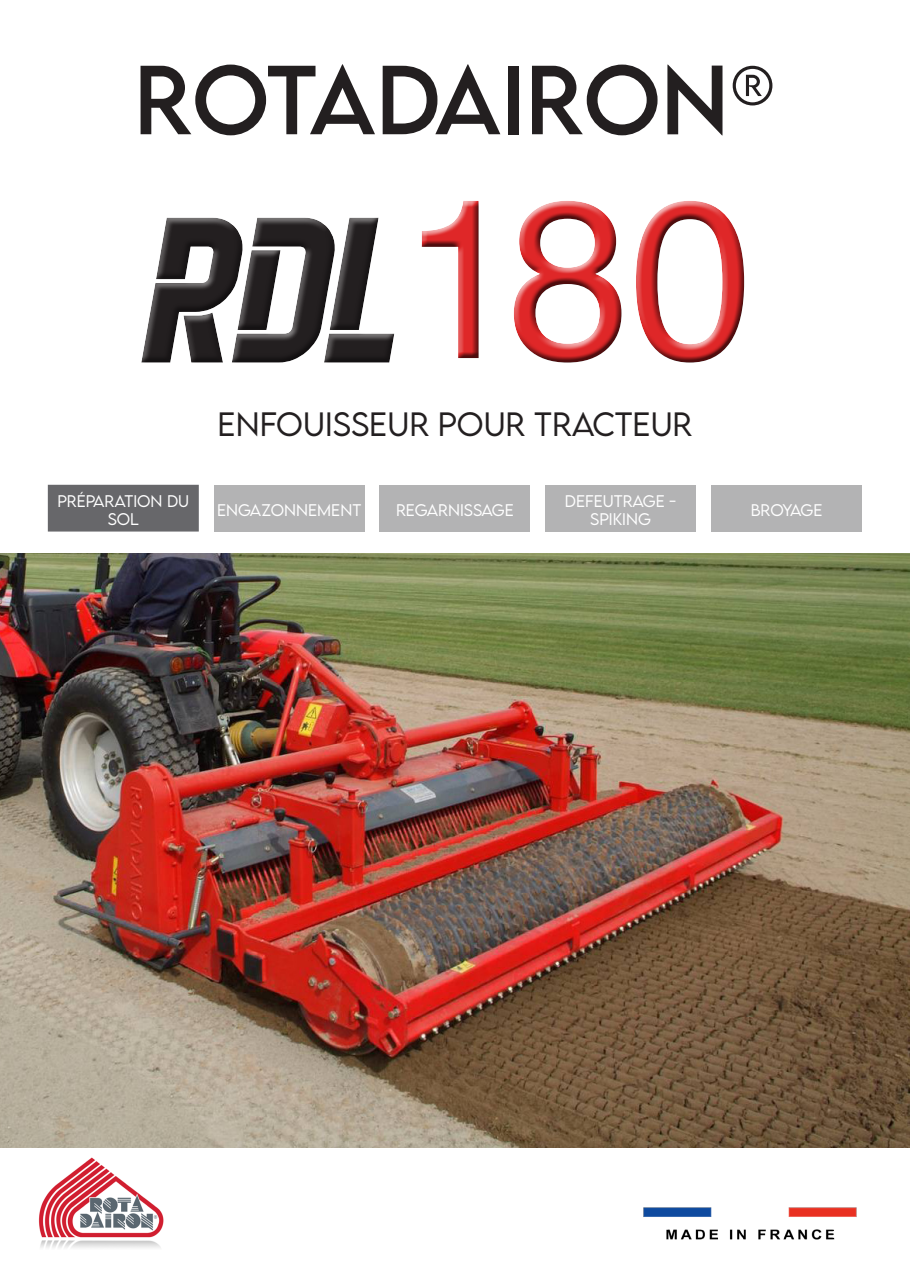
<style>
.page{position:relative;width:910px;height:1280px;background:#fff}
.page>*{position:absolute;margin:0;border:0;box-sizing:border-box;transform-origin:0 0}
.t1{font:225px "Swiss 721 BT";color:#df2728}
.t2{font:87px "LEMONMILK";color:#231f20}
.t3{font:300 30px "LEMONMILK";color:#231f20}
.t4{font:300 15px/18px "LEMONMILK";color:#fff;text-align:center}
.t5{font:300 15px "LEMONMILK";letter-spacing:-.035em;color:#fff}
</style>
<div class="page">
<img style="left:0;top:553px;width:910px;height:595px">
<div style="left:48px;top:485px;width:151px;height:46px;background:#67676a"></div>
<div style="left:214px;top:485px;width:151px;height:46px;background:#b3b3b4"></div>
<div style="left:379px;top:485px;width:151px;height:46px;background:#b3b3b4"></div>
<div style="left:545px;top:485px;width:151px;height:46px;background:#b3b3b4"></div>
<div style="left:711px;top:485px;width:151px;height:46px;background:#b3b3b4"></div>
<img style="left:643px;top:1207px;width:214px;height:33px">
<img style="left:38px;top:1157px;width:126px;height:91px">
<div style="left:134px;top:212px;width:270px;height:161px;background:#231f20;opacity:.75"></div>
<div style="left:416px;top:196px;width:335px;height:173px;background:#231f20;opacity:.75"></div>
<p class="t2" style="left:134px;top:43px;width:644px">ROTADAIRON®</p>
<h1 class="t1" style="left:401px;top:141px;width:353px">180</h1>
<p class="t4" style="left:57px;top:492px;width:133px">PRÉPARATION DU<br>SOL</p>
<p class="t3" style="left:218px;top:405px;width:41px">ENFOU</p>
<p class="t3" style="left:325px;top:405px;width:369px">ISSEUR POUR TRACTEUR</p>
<p class="t4" style="left:217px;top:501px;width:146px">ENGAZONNEMENT</p>
<p class="t4" style="left:396px;top:501px;width:117px">REGARNISSAGE</p>
<p class="t4" style="left:565px;top:492px;width:113px">DE FEUTRAGE -</p>
<p class="t4" style="left:590px;top:510px;width:62px">SPIKING</p>
<p class="t5" style="left:751px;top:501px;width:71px">BROYAGE</p>
</div>
